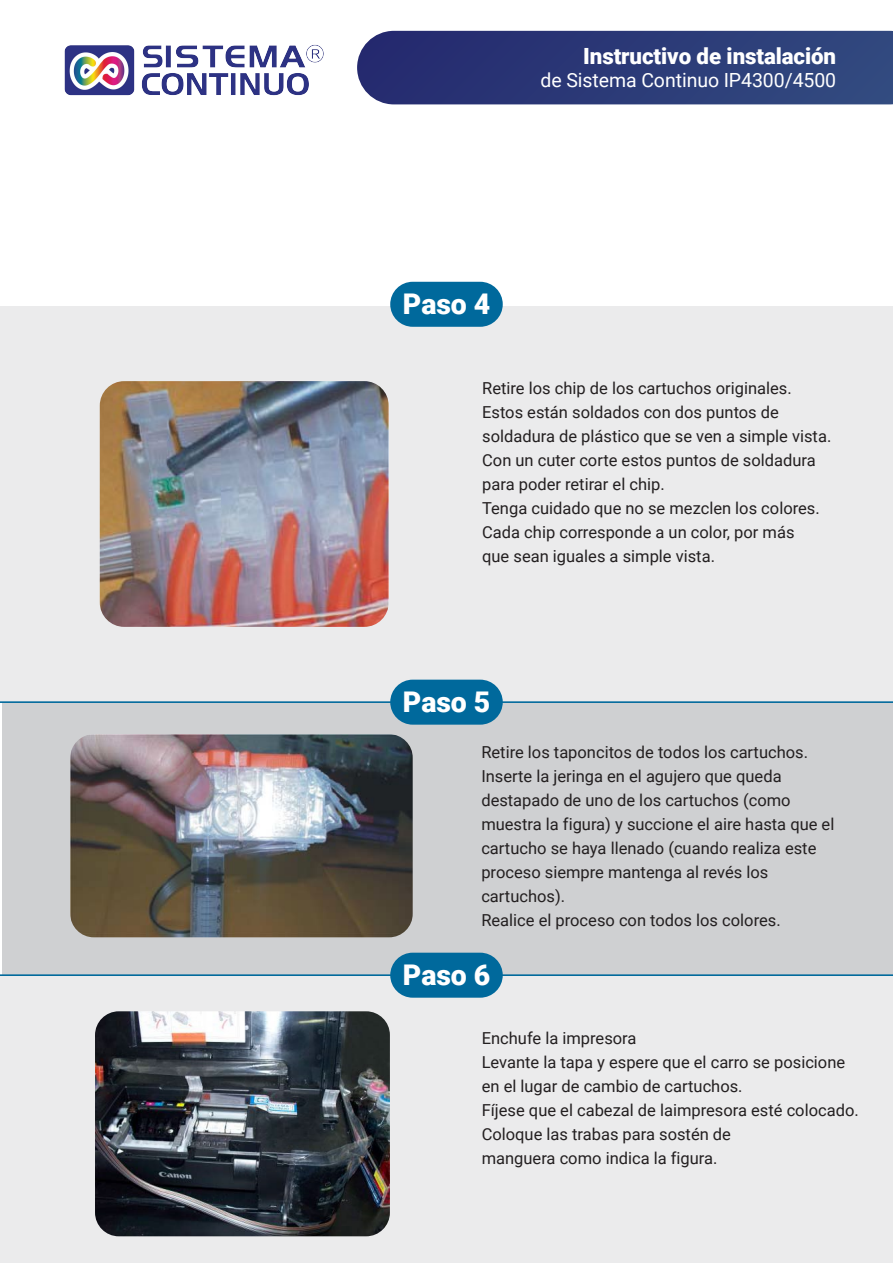
<style>
.page{position:relative;width:893px;height:1263px;background:#fff}
.page>*{position:absolute;margin:0;border:0;box-sizing:border-box;transform-origin:0 0}
.t1{font:900 28.5px "Roboto";letter-spacing:-.005em;color:#fff}
.t2{font:900 22.35px "Roboto";letter-spacing:-.005em;color:#fff}
.t3{font:19.5px "Roboto";letter-spacing:-.005em;color:#fff}
.t4{font:16.5px/24px "Roboto";color:#231f20}
</style>
<div class="page">
<div style="left:0;top:306px;width:893px;height:396px;background:#ebebec"></div>
<div style="left:0;top:975px;width:893px;height:288px;background:#ebebec"></div>
<div style="left:2px;top:702px;width:891px;height:273px;background:#cfd0d2"></div>
<img style="left:64px;top:44px;width:260px;height:52px">
<hr style="left:0;top:701px;width:893px;height:2px;background:#00699c">
<div style="left:390px;top:282px;width:113px;height:45px;background:#00699c;border-radius:22px"></div>
<svg style="left:357px;top:31px;width:536px;height:73px;background:#2e3c79"></svg>
<div style="left:390px;top:680px;width:113px;height:45px;background:#00699c;border-radius:22px"></div>
<hr style="left:0;top:974px;width:893px;height:2px;background:#00699c">
<div style="left:390px;top:953px;width:113px;height:45px;background:#00699c;border-radius:22px"></div>
<img style="left:95px;top:1011px;width:295px;height:225px">
<img style="left:100px;top:381px;width:289px;height:246px">
<img style="left:70px;top:734px;width:343px;height:203px">
<h2 class="t2" style="left:583px;top:40px;width:255px">Instructivo de instalación</h2>
<p class="t3" style="left:540px;top:67px;width:297px">de Sistema Continuo IP4300/4500</p>
<h1 class="t1" style="left:403px;top:284px;width:89px">Paso 4</h1>
<p class="t4" style="left:482px;top:375px;width:351px">Retire los chip de los cartuchos originales.<br>Estos están soldados con dos puntos de soldadura de plástico que se ven a simple vista.<br>Con un cuter corte estos puntos de soldadura para poder retirar el chip.<br>Tenga cuidado que no se mezclen los colores.<br>Cada chip corresponde a un color, por más<br>que sean iguales a simple vista.</p>
<h1 class="t1" style="left:403px;top:682px;width:89px">Paso 5</h1>
<p class="t4" style="left:481px;top:739px;width:355px">Retire los taponcitos de todos los cartuchos.<br>Inserte la jeringa en el agujero que queda destapado de uno de los cartuchos (como muestra la figura) y succione el aire hasta que el cartucho se haya llenado (cuando realiza este proceso siempre mantenga al revés los cartuchos).<br>Realice el proceso con todos los colores.</p>
<h1 class="t1" style="left:403px;top:955px;width:89px">Paso 6</h1>
<p class="t4" style="left:482px;top:1026px;width:379px">Enchufe la impresora<br>Levante la tapa y espere que el carro se posicione en el lugar de cambio de cartuchos.<br>Fíjese que el cabezal de laimpresora esté colocado.<br>Coloque las trabas para sostén de<br>manguera como indica la figura.</p>
</div>
